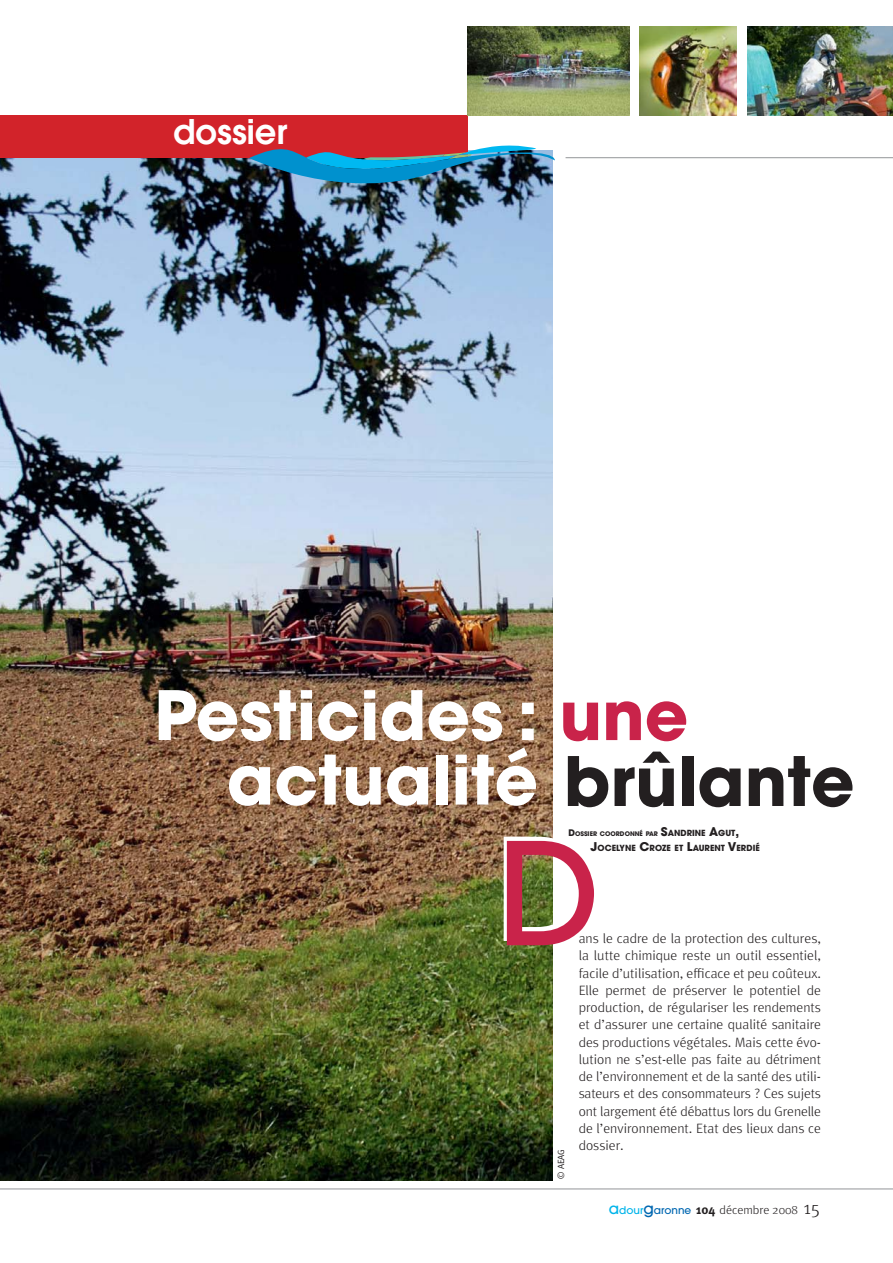
<style>
.page{position:relative;width:893px;height:1263px;background:#fff}
.page>*{position:absolute;margin:0;border:0;box-sizing:border-box;transform-origin:0 0}
.t1{font:500 141px "Avant Garde";color:#fff}
.t2{font:700 67.5px/64.5px "Avant Garde";color:#fff}
.t3{font:600 33.75px "Avant Garde";color:#fff}
.t4{font:300 13.5px/17.2px "Meta";color:#231f20;text-align:justify}
.t5{font:300 12px "Meta";color:#231f20}
.t6{font:9px "Meta Plus Normal";color:#231f20}
.t7{font:700 8.4px "Avant Garde";color:#231f20}
.t8{font:700 6.3px "Avant Garde";color:#231f20}
.s1{color:#c9234a}
.s2{color:#231f20}
.s3{font-size:9px}
.s4{font-size:12px}
.s5{font-size:8.4px}
.s6{font-family:"Avant Garde";font-weight:500;font-size:15px;color:#00b4ea}
.s7{font-family:"Avant Garde";font-weight:500;font-size:10.5px;color:#00b4ea}
.s8{font-family:"Avant Garde";font-weight:500;font-size:15px;color:#0067b1}
.s9{font-family:"Avant Garde";font-weight:500;font-size:10.5px;color:#0067b1}
.s10{font-family:"Meta Plus";font-weight:700;font-size:12.75px}
.s11{font-size:18px}
</style>
<div class="page">
<img style="left:0;top:158px;width:553px;height:1023px">
<div style="left:0;top:116px;width:468px;height:42px;background:#d2232a"></div>
<img style="left:468px;top:26px;width:161px;height:90px">
<img style="left:747px;top:26px;width:146px;height:90px">
<img style="left:639px;top:26px;width:98px;height:90px">
<hr style="left:566px;top:157px;width:327px;height:1px;background:#939598">
<img style="left:249px;top:145px;width:306px;height:59px">
<hr style="left:0;top:1188px;width:893px;height:1px;background:#939598">
<h3 class="t3" style="left:173px;top:119px;width:116px">dossier</h3>
<h2 class="t2" style="left:227px;top:689px;width:629px;text-indent:-73px">Pesticides : <span class="s1">une </span>actualité <span class="s2">brûlante</span></h2>
<h1 class="t1" style="left:494px;top:837px;width:105px">D</h1>
<p class="t8" style="left:568px;top:831px;width:172px"><span class="s3">D</span>OSSIER COORDONNÉ PAR <span class="s4">S</span><span class="s5">ANDRINE</span> <span class="s4">A</span><span class="s5">GUT</span><span class="s4">,</span></p>
<p class="t7" style="left:591px;top:844px;width:171px"><span class="s4">J</span>OCELYNE <span class="s4">C</span>ROZE ET <span class="s4">L</span>AURENT <span class="s4">V</span>ERDIÉ</p>
<p class="t4" style="left:579px;top:931px;width:244px">ans le cadre de la protection des cultures, la lutte chimique reste un outil essentiel, facile d’utilisation, efficace et peu coûteux.<br>Elle permet de préserver le potentiel de production, de régulariser les rendements et d’assurer une certaine qualité sanitaire des productions végétales. Mais cette évo&shy;lution ne s’est-elle pas faite au détriment de l’environnement et de la santé des utili&shy;sateurs et des consommateurs ? Ces sujets ont largement été débattus lors du Grenelle de l’environnement. Etat des lieux dans ce dossier.</p>
<p class="t6" style="left:558px;top:1179px;width:31px;rotate:-90deg">© AEAG</p>
<p class="t5" style="left:609px;top:1205px;width:213px"><span class="s6">a</span><span class="s7">dour</span><span class="s8">g</span><span class="s9">aronne</span> <span class="s10">104</span> décembre 2008 <span class="s11">15</span></p>
</div>
